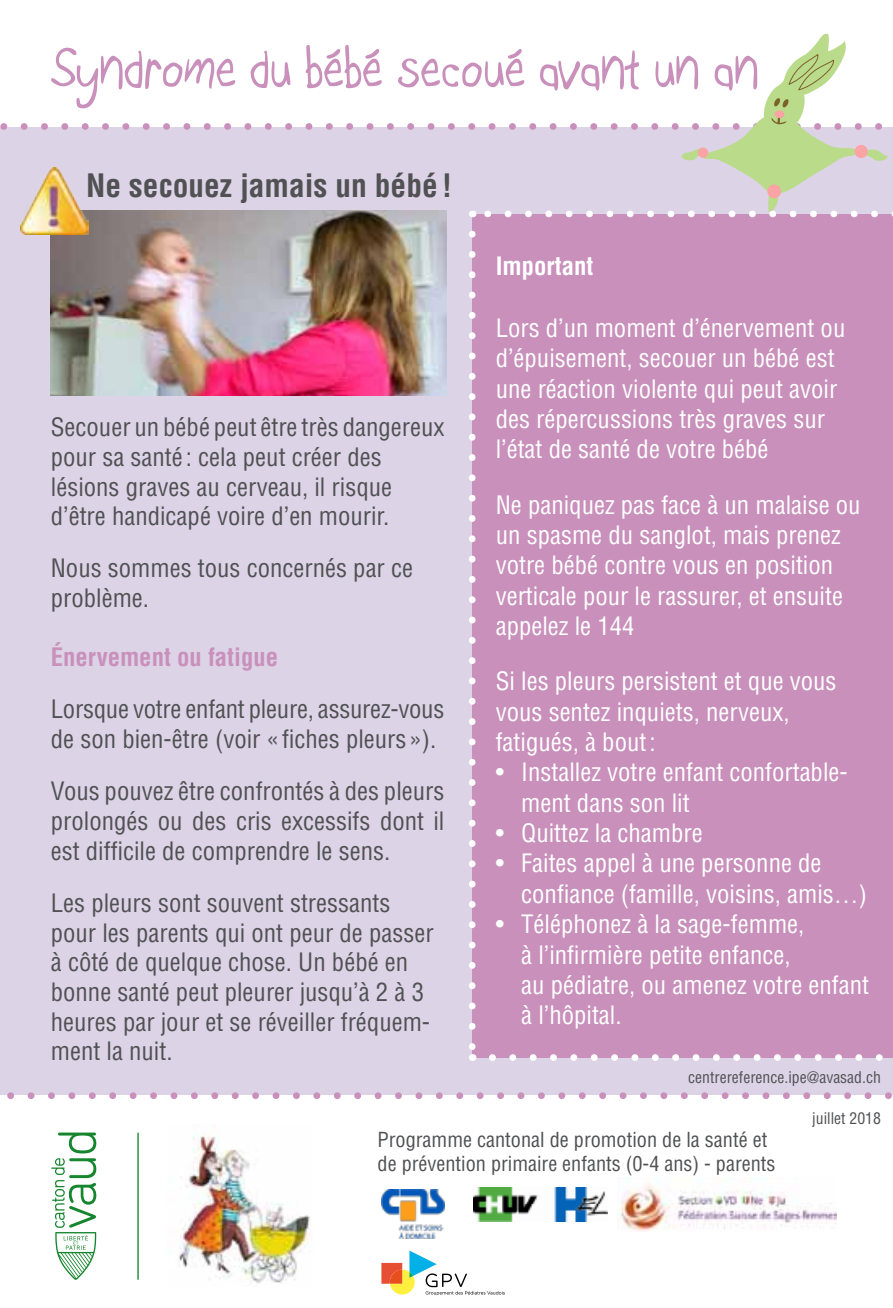
<style>
.page{position:relative;width:893px;height:1308px;background:#fff}
.page>*{position:absolute;margin:0;border:0;box-sizing:border-box;transform-origin:0 0}
.t1{font:60.75px "Boopee";color:#c890bb}
.t2{font:700 condensed 31.5px "Helvetica";color:#505153}
.t3{font:condensed 24.75px/30.4px "Helvetica";color:#fff}
.t4{font:condensed 24.75px/29.7px "Helvetica";color:#505153}
.t5{font:700 condensed 24.75px "Helvetica";color:#c890bb}
.t6{font:700 condensed 24.75px "Helvetica";color:#fff}
.t7{font:condensed 20.25px/24.3px "Helvetica";color:#505153}
.t8{font:condensed 15.75px "Helvetica";color:#505153}
</style>
<div class="page">
<div style="left:0;top:0;width:893px;height:1095px;background:#ddd3e7"></div>
<svg style="left:7px;top:1092px;width:885px;height:7px"></svg>
<div style="left:472px;top:214px;width:421px;height:843px;background:#c890bb"></div>
<svg style="left:469px;top:234px;width:7px;height:813px"></svg>
<svg style="left:492px;top:1054px;width:401px;height:7px"></svg>
<svg style="left:51px;top:1132px;width:45px;height:147px"></svg>
<hr style="left:137px;top:1132px;width:2px;height:147px;background:#16862e">
<img style="left:50px;top:217px;width:396px;height:178px">
<img style="left:21px;top:217px;width:68px;height:17px">
<img style="left:167px;top:1136px;width:143px;height:148px">
<img style="left:473px;top:1187px;width:134px;height:34px">
<img style="left:381px;top:1189px;width:64px;height:49px">
<img style="left:617px;top:1177px;width:220px;height:54px">
<svg style="left:381px;top:1250px;width:124px;height:45px"></svg>
<div style="left:0;top:0;width:893px;height:126px;background:#fff"></div>
<svg style="left:0;top:33px;width:893px;height:184px"></svg>
<div style="left:698px;top:147px;width:10px;height:11px;background:#fca3a6;border-radius:50%"></div>
<div style="left:767px;top:184px;width:14px;height:14px;background:#fca3a6;border-radius:50%"></div>
<div style="left:854px;top:145px;width:14px;height:13px;background:#fca3a6;border-radius:50%"></div>
<h1 class="t1" style="left:51px;top:34px;width:709px">Syndrome du bébé secoué avant un an</h1>
<p class="t2" style="left:86px;top:166px;width:368px">Ne secouez jamais un bébé !</p>
<p class="t4" style="left:51px;top:412px;width:395px">Secouer un bébé peut être très dangereux pour sa santé : cela peut créer des lésions graves au cerveau, il risque d’être handicapé voire d’en mourir.</p>
<p class="t4" style="left:51px;top:553px;width:364px">Nous sommes tous concernés par ce problème.</p>
<p class="t5" style="left:51px;top:641px;width:229px">Énervement ou fatigue</p>
<p class="t4" style="left:51px;top:694px;width:395px">Lorsque votre enfant pleure, assurez-vous de son bien-être (voir «fiches pleurs»).</p>
<p class="t4" style="left:51px;top:776px;width:395px;text-align:justify">Vous pouvez être confrontés à des pleurs prolongés ou des cris excessifs dont il est difficile de comprendre le sens.</p>
<p class="t4" style="left:51px;top:888px;width:384px">Les pleurs sont souvent stressants pour les parents qui ont peur de passer à côté de quelque chose. Un bébé en bonne santé peut pleurer jusqu’à 2 à 3 heures par jour et se réveiller fréquem&shy;ment la nuit.</p>
<p class="t6" style="left:496px;top:250px;width:99px">Important</p>
<p class="t3" style="left:496px;top:312px;width:351px">Lors d’un moment d’énervement ou d’épuisement, secouer un bébé est une réaction violente qui peut avoir des répercussions très graves sur l’état de santé de votre bébé</p>
<p class="t3" style="left:496px;top:489px;width:366px">Ne paniquez pas face à un malaise ou un spasme du sanglot, mais prenez votre bébé contre vous en position verticale pour le rassurer, et ensuite appelez le 144</p>
<p class="t3" style="left:496px;top:666px;width:342px">Si les pleurs persistent et que vous vous sentez inquiets, nerveux, fatigués, à bout:</p>
<p class="t3" style="left:521px;top:757px;width:328px;text-indent:-26px">• Installez votre enfant confortable&shy;ment dans son lit</p>
<p class="t3" style="left:496px;top:817px;width:208px">• Quittez la chambre</p>
<p class="t3" style="left:521px;top:848px;width:347px;text-indent:-26px">• Faites appel à une personne de confiance (famille, voisins, amis…)</p>
<p class="t3" style="left:521px;top:909px;width:349px;text-indent:-26px">• Téléphonez à la sage-femme,<br>à l’infirmière petite enfance,<br>au pédiatre, ou amenez votre enfant à l’hôpital.</p>
<p class="t8" style="left:688px;top:1067px;width:194px">centrereference.ipe@avasad.ch</p>
<p class="t8" style="left:812px;top:1108px;width:70px">juillet 2018</p>
<p class="t7" style="left:378px;top:1127px;width:399px">Programme cantonal de promotion de la santé et de prévention primaire enfants (0-4 ans) - parents</p>
</div>
